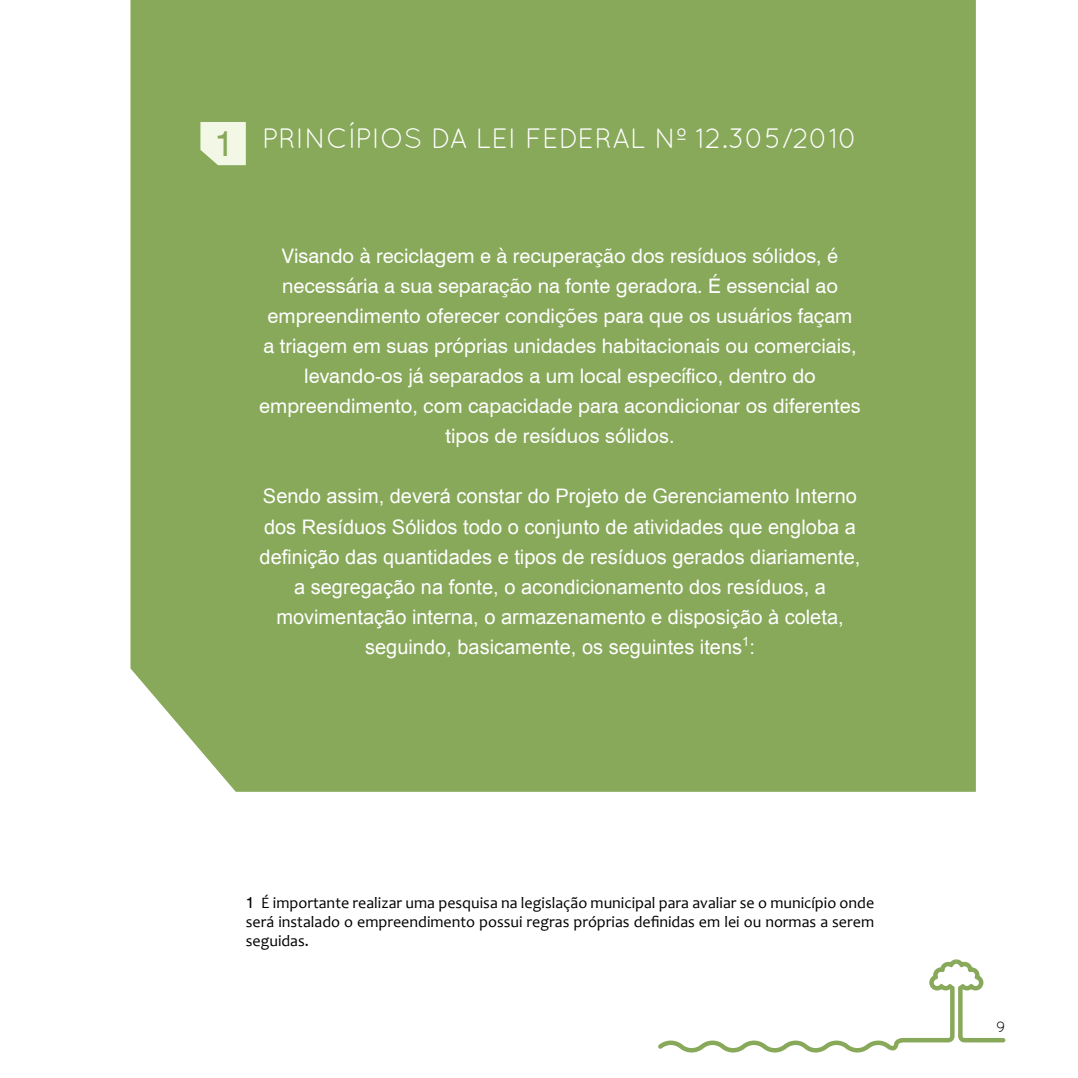
<style>
.page{position:relative;width:1078px;height:1078px;background:#fff}
.page>*{position:absolute;margin:0;border:0;box-sizing:border-box;transform-origin:0 0}
.t1{font:36px "Swiss 721 BT";color:#88a85a}
.t2{font:28px "Quicksand";color:#fff}
.t3{font:20px/30px "Swiss 721 BT";color:#fff;text-align:center}
.t4{font:20px/30px "Arial";color:#fff;text-align:center}
.t5{font:16px/19.2px "Candara";color:#000;text-align:justify}
.t6{font:15px "Quicksand";color:#000}
.s1{font-family:"Swiss 721 BT"}
</style>
<div class="page">
<svg style="left:658px;top:959px;width:347px;height:93px"></svg>
<div style="left:130px;top:0;width:845px;height:791px;background:#88a85a"></div>
<svg style="left:200px;top:122px;width:46px;height:43px;background:#eaf1da"></svg>
<h1 class="t1" style="left:214px;top:119px;width:21px">1</h1>
<h2 class="t2" style="left:262px;top:122px;width:597px">PRIN CÍPIOS DA LEI FEDERAL Nº 12.305/2010</h2>
<p class="t3" style="left:259px;top:240px;width:603px">Visando à reciclagem e à recuperação dos resíduos sólidos, é necessária a sua separação na fonte geradora. É essencial ao empreendimento oferecer condições para que os usuários façam<br>a triagem em suas próprias unidades habitacionais ou comerciais, levando-os já separados a um local específico, dentro do empreendimento, com capacidade para acondicionar os diferentes tipos de resíduos sólidos.</p>
<p class="t4" style="left:259px;top:481px;width:602px">Sendo assim, deverá constar do Projeto de Gerenciamento Interno dos Resíduos Sólidos todo o conjunto de atividades que engloba a definição das quantidades e tipos de resíduos gerados diariamente, a segregação na fonte, o acondicionamento dos resíduos, a movimentação interna, o armazenamento e disposição à coleta, seguindo, basicamente, os seguintes itens<sup>1</sup>:</p>
<p class="t5" style="left:246px;top:892px;width:629px"><span class="s1">1</span> É importante realizar uma pesquisa na legislação municipal para avaliar se o município onde será instalado o empreendimento possui regras próprias definidas em lei ou normas a serem seguidas.</p>
<p class="t6" style="left:996px;top:1017px;width:11px">9</p>
</div>
